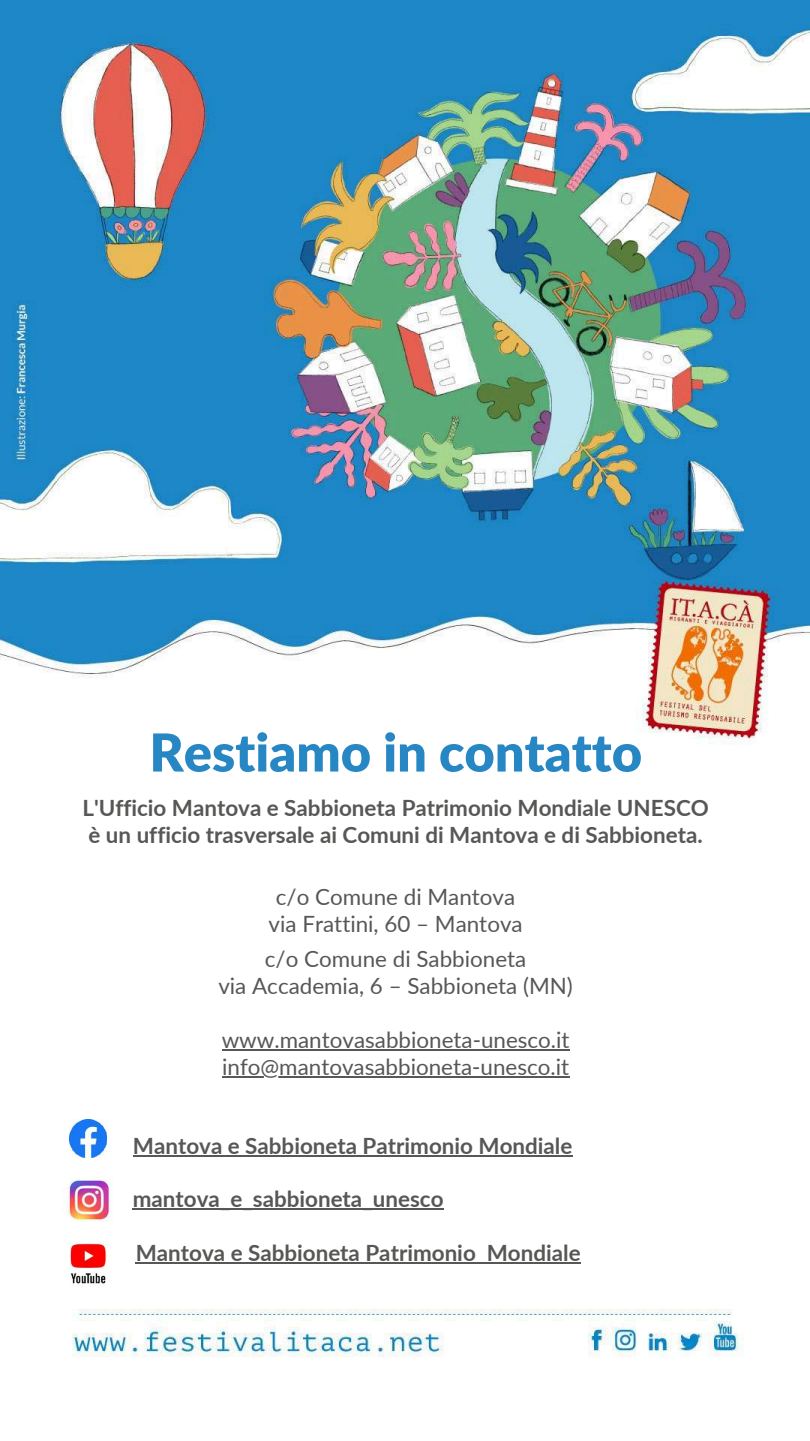
<style>
.page{position:relative;width:810px;height:1441px;background:#fff}
.page>*{position:absolute;margin:0;border:0;box-sizing:border-box;transform-origin:0 0}
.t1{font:900 52.3px "Lato";color:#2786c4}
.t2{font:700 22.4px/26.8px "Lato";color:#575756}
.t3{font:22.4px/26.8px "Lato";color:#575756;text-align:center}
</style>
<div class="page">
<img style="left:0;top:0;width:810px;height:1357px">
<hr style="left:222px;top:1048px;width:348px;height:2px;background:#575756">
<hr style="left:222px;top:1075px;width:347px;height:2px;background:#575756">
<hr style="left:133px;top:1154px;width:439px;height:2px;background:#575756">
<hr style="left:133px;top:1208px;width:277px;height:1px;background:#575756">
<svg style="left:410px;top:1208px;width:34px;height:1px"></svg>
<hr style="left:136px;top:1261px;width:112px;height:2px;background:#575756">
<hr style="left:248px;top:1261px;width:228px;height:2px;background:#575756">
<svg style="left:476px;top:1261px;width:11px;height:2px"></svg>
<hr style="left:487px;top:1261px;width:82px;height:2px;background:#575756">
<svg style="left:569px;top:1261px;width:12px;height:2px"></svg>
<img style="left:69px;top:1119px;width:38px;height:38px">
<img style="left:63px;top:1170px;width:52px;height:58px">
<img style="left:63px;top:1241px;width:43px;height:46px">
<h1 class="t1" style="left:149px;top:719px;width:494px">Restiamo in contatto</h1>
<p class="t2" style="left:82px;top:794px;width:628px">L'Ufficio Mantova e Sabbioneta Patrimonio Mondiale UNESCO è un ufficio trasversale ai Comuni di Mantova e di Sabbioneta.</p>
<p class="t3" style="left:269px;top:883px;width:256px">c/o Comune di Mantova via Frattini, 60 – Mantova</p>
<p class="t3" style="left:218px;top:945px;width:356px">c/o Comune di Sabbioneta<br>via Accademia, 6 – Sabbioneta (MN)</p>
<p class="t3" style="left:222px;top:1025px;width:349px;text-align:left">www.mantovasabbioneta-unesco.it info@mantovasabbioneta-unesco.it</p>
<p class="t2" style="left:133px;top:1131px;width:441px">Mantova e Sabbioneta Patrimonio Mondiale</p>
<p class="t2" style="left:133px;top:1184px;width:312px">mantova_e_sabbioneta_unesco</p>
<p class="t2" style="left:136px;top:1238px;width:447px">Mantova e Sabbioneta Patrimonio Mondiale</p>
</div>
